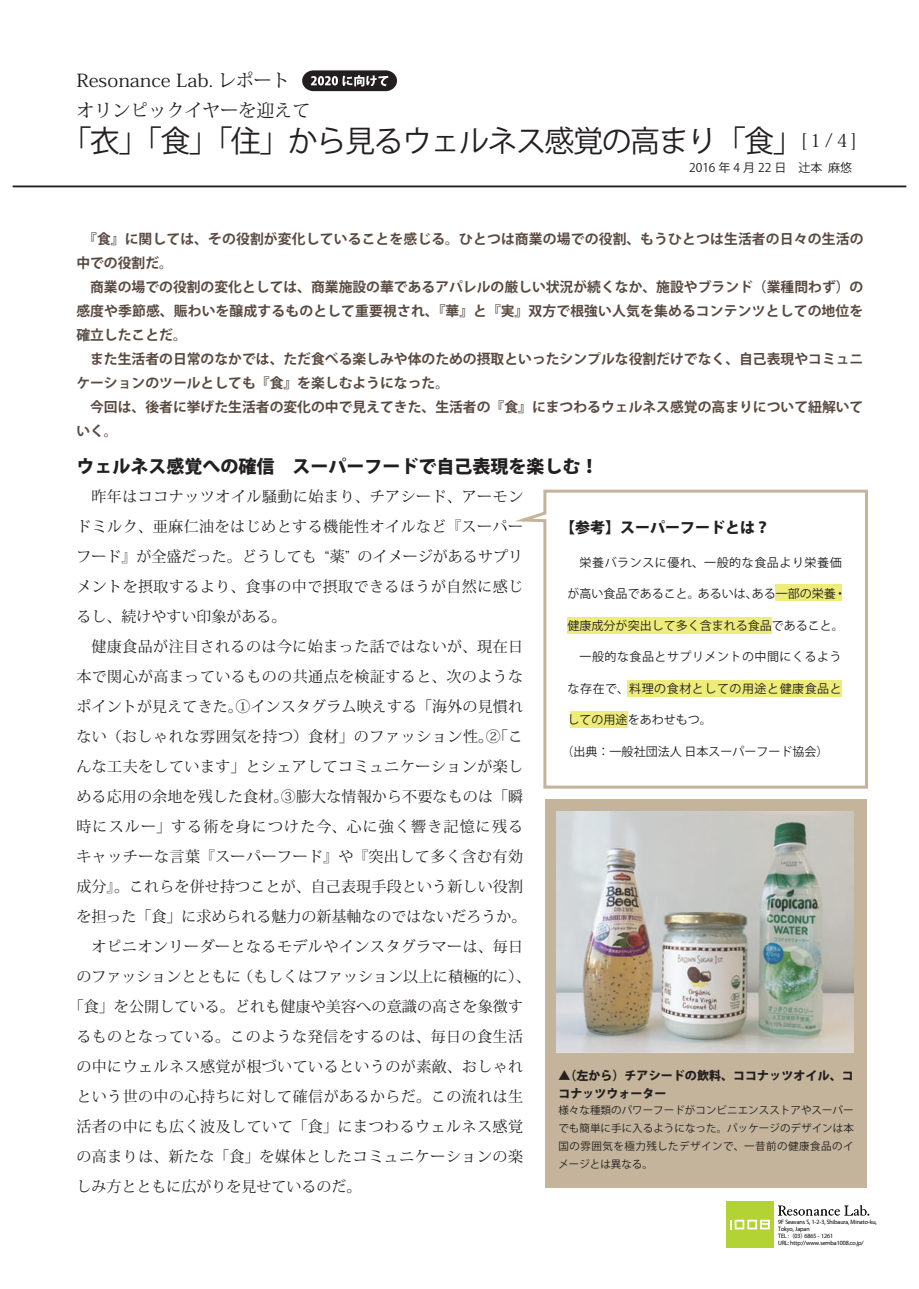
<style>
.page{position:relative;width:919px;height:1289px;background:#fff}
.page>*{position:absolute;margin:0;border:0;box-sizing:border-box;transform-origin:0 0}
.t1{font:30px "Koz Go Pro";letter-spacing:-.05em;color:#231f20}
.t2{font:18px/30px "Koz Min Pr 6 N";color:#231f20;scale:1.1 1}
.t3{font:800 18px "Koz Go Pro";color:#231f20}
.t4{font:15px "Koz Min Pr 6 N";letter-spacing:.03em;color:#231f20}
.t5{font:15px "Koz Min Pr 6 N";letter-spacing:.01em;color:#231f20}
.t6{font:15px "Koz Min Pr 6 N";color:#231f20}
.t7{font:15px "Koz Min Pr 6 N";letter-spacing:.005em;color:#231f20}
.t8{font:15px "Koz Min Pr 6 N";letter-spacing:.075em;color:#231f20}
.t9{font:800 15px "Koz Go Pro";color:#231f20}
.t10{font:700 13.8px/24px "Koz Go Pr 6 N";color:#594a41}
.t11{font:12px "Koz Go Pro";color:#231f20}
.t12{font:12px "Koz Go Pro";letter-spacing:.045em;color:#231f20}
.t13{font:800 12px/18px "Koz Go Pro";letter-spacing:.005em;color:#231f20}
.t14{font:12px "Koz Go Pro";letter-spacing:.04em;color:#231f20}
.t15{font:10.5px/18px "Koz Go Pro";letter-spacing:.045em;color:#231f20;text-align:justify}
.t16{font:300 5.55px/6.8px "Koz Go Pr 6 N";color:#231f20}
</style>
<div class="page">
<svg style="left:515px;top:489px;width:353px;height:300px"></svg>
<svg style="left:302px;top:70px;width:95px;height:21px;background:#575455"></svg>
<svg style="left:778px;top:1205px;width:91px;height:10px"></svg>
<div style="left:726px;top:1201px;width:47px;height:46px;background:#b3d234"></div>
<svg style="left:730px;top:1219px;width:39px;height:10px"></svg>
<hr style="left:13px;top:186px;width:893px;height:1px;background:#231f20">
<div style="left:545px;top:799px;width:321px;height:388px;background:#c3b49b"></div>
<img style="left:556px;top:812px;width:297px;height:240px">
<div style="left:627px;top:680px;width:214px;height:16px;background:#eeed7a"></div>
<p class="t2" style="left:76px;top:66px;width:214px">Resonance Lab. レポートオリンピックイヤーを迎えて</p>
<h1 class="t1" style="left:61px;top:121px;width:797px">「衣」「食」「住」から見るウェルネス感覚の高まり「食」<sup>[１/４]</sup></h1>
<p class="t11" style="left:689px;top:160px;width:164px">2016 年 4 月 22 日　辻本 麻悠</p>
<p class="t10" style="left:76px;top:227px;width:788px">　『食』に関しては、その役割が変化していることを感じる。ひとつは商業の場での役割、もうひとつは生活者の日々の生活の中での役割だ。<br>　商業の場での役割の変化としては、商業施設の華であるアパレルの厳しい状況が続くなか、施設やブランド（業種問わず）の感度や季節感、賑わいを醸成するものとして重要視され、『華』と『実』双方で根強い人気を集めるコンテンツとしての地位を確立したことだ。<br>　また生活者の日常のなかでは、ただ食べる楽しみや体のための摂取といったシンプルな役割だけでなく、自己表現やコミュニケーションのツールとしても『食』を楽しむようになった。<br>　今回は、後者に挙げた生活者の変化の中で見えてきた、生活者の『食』にまつわるウェルネス感覚の高まりについて紐解いていく。</p>
<p class="t3" style="left:76px;top:455px;width:524px">ウェルネス感覚への確信　スーパーフードで自己表現を楽しむ！</p>
<p class="t4" style="left:91px;top:488px;width:433px">昨年はココナッツオイル騒動に始まり、チアシード、アーモン</p>
<p class="t4" style="left:76px;top:518px;width:448px">ドミルク、亜麻仁油をはじめとする機能性オイルなど『スーパー</p>
<p class="t7" style="left:76px;top:548px;width:448px">フード』が全盛だった。どうしても “薬” のイメージがあるサプリ</p>
<p class="t4" style="left:76px;top:578px;width:448px">メントを摂取するより、食事の中で摂取できるほうが自然に感じ</p>
<p class="t6" style="left:76px;top:608px;width:211px">るし、続けやすい印象がある。</p>
<p class="t4" style="left:76px;top:638px;width:448px">　健康食品が注目されるのは今に始まった話ではないが、現在日</p>
<p class="t4" style="left:76px;top:668px;width:448px">本で関心が高まっているものの共通点を検証すると、次のような</p>
<p class="t5" style="left:76px;top:698px;width:448px">ポイントが見えてきた。①インスタグラム映えする「海外の見慣れ</p>
<p class="t4" style="left:76px;top:728px;width:448px">ない（おしゃれな雰囲気を持つ）食材」のファッション性。②「こ</p>
<p class="t4" style="left:76px;top:758px;width:448px">んな工夫をしています」とシェアしてコミュニケーションが楽し</p>
<p class="t5" style="left:76px;top:788px;width:448px">める応用の余地を残した食材。③膨大な情報から不要なものは「瞬</p>
<p class="t8" style="left:76px;top:818px;width:448px">時にスルー」する術を身につけた今、心に強く響き記憶に残る</p>
<p class="t4" style="left:76px;top:848px;width:448px">キャッチーな言葉『スーパーフード』や『突出して多く含む有効</p>
<p class="t5" style="left:76px;top:878px;width:448px">成分』。これらを併せ持つことが、自己表現手段という新しい役割</p>
<p class="t6" style="left:76px;top:908px;width:452px">を担った「食」に求められる魅力の新基軸なのではないだろうか。</p>
<p class="t4" style="left:91px;top:938px;width:433px">オピニオンリーダーとなるモデルやインスタグラマーは、毎日</p>
<p class="t6" style="left:76px;top:968px;width:456px">のファッションとともに（もしくはファッション以上に積極的に）、</p>
<p class="t5" style="left:69px;top:998px;width:455px">「食」を公開している。どれも健康や美容への意識の高さを象徴す</p>
<p class="t4" style="left:76px;top:1028px;width:448px">るものとなっている。このような発信をするのは、毎日の食生活</p>
<p class="t4" style="left:76px;top:1058px;width:448px">の中にウェルネス感覚が根づいているというのが素敵、おしゃれ</p>
<p class="t4" style="left:76px;top:1088px;width:448px">という世の中の心持ちに対して確信があるからだ。この流れは生</p>
<p class="t4" style="left:76px;top:1118px;width:448px">活者の中にも広く波及していて「食」にまつわるウェルネス感覚</p>
<p class="t4" style="left:76px;top:1148px;width:448px">の高まりは、新たな「食」を媒体としたコミュニケーションの楽</p>
<p class="t6" style="left:76px;top:1178px;width:286px">しみ方とともに広がりを見せているのだ。</p>
<p class="t9" style="left:560px;top:518px;width:211px">【参考】スーパーフードとは？</p>
<p class="t12" style="left:567px;top:554px;width:275px">　栄養バランスに優れ、一般的な食品より栄養価</p>
<p class="t11" style="left:567px;top:586px;width:280px">が高い食品であること。あるいは、ある一部の栄養・</p>
<p class="t11" style="left:567px;top:617px;width:277px">健康成分が突出して多く含まれる食品であること。</p>
<p class="t14" style="left:567px;top:649px;width:275px">　一般的な食品とサプリメントの中間にくるよう</p>
<p class="t12" style="left:567px;top:680px;width:276px">な存在で、料理の食材としての用途と健康食品と</p>
<p class="t11" style="left:567px;top:712px;width:145px">しての用途をあわせもつ。</p>
<p class="t11" style="left:561px;top:743px;width:268px">（出典：一般社団法人 日本スーパーフード協会）</p>
<p class="t13" style="left:558px;top:1066px;width:297px">▲（左から）チアシードの飲料、ココナッツオイル、ココナッツウォーター</p>
<p class="t15" style="left:558px;top:1101px;width:297px">様々な種類のパワーフードがコンビニエンスストアやスーパーでも簡単に手に入るようになった。パッケージのデザインは本国の雰囲気を極力残したデザインで、一昔前の健康食品のイメージとは異なる。</p>
<p class="t16" style="left:778px;top:1219px;width:100px">9F Seavans S, 1-2-3, Shibaura, Minato-ku,<br>Tokyo, Japan<br>TEL :（03）6865 - 1261<br>URL: http://www.semba1008.co.jp/</p>
</div>
